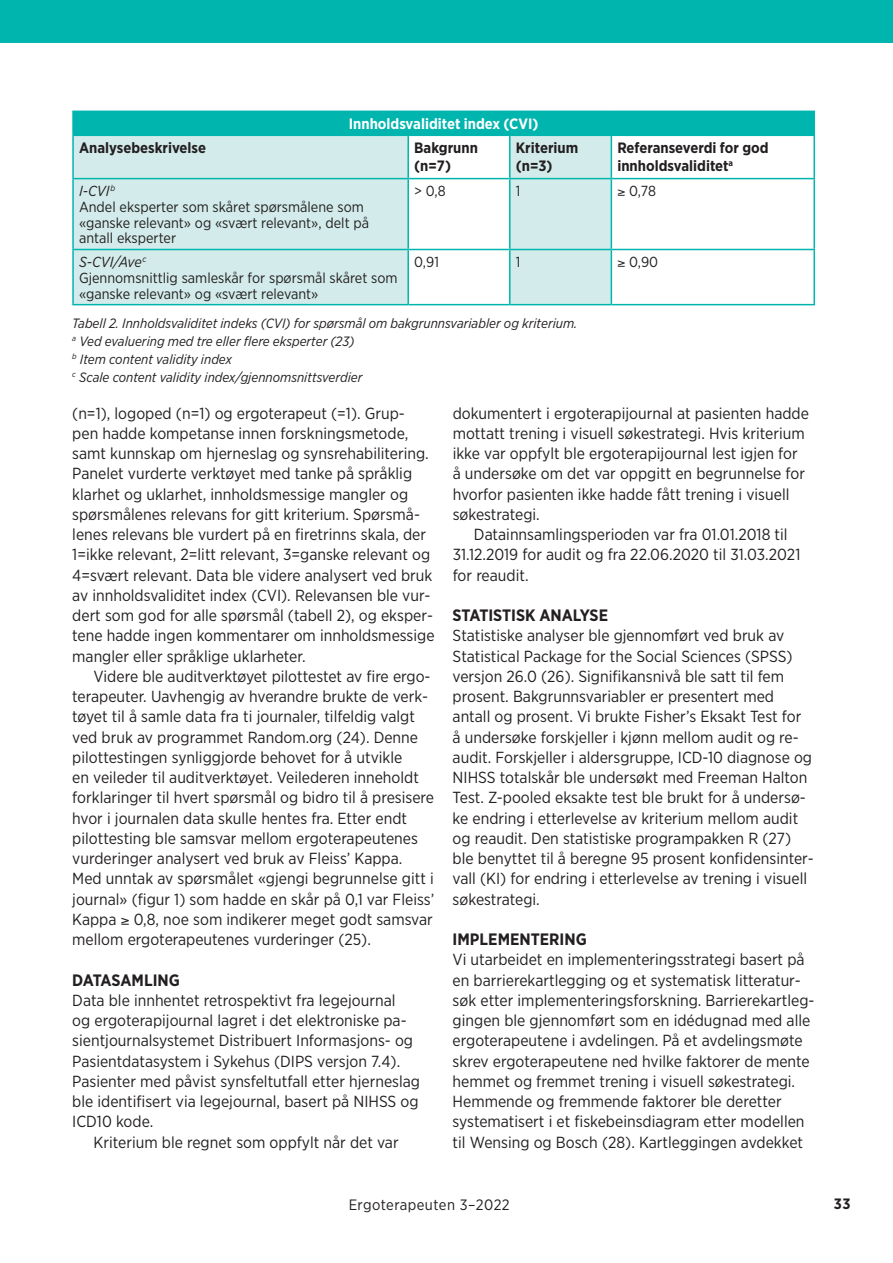
<style>
.page{position:relative;width:893px;height:1263px;background:#fff}
.page>*{position:absolute;margin:0;border:0;box-sizing:border-box;transform-origin:0 0}
.t1{font:700 16.5px "Gotham Narrow";color:#231f20}
.t2{font:16.05px/20.2px "Gotham Narrow";color:#231f20}
.t3{font:700 15px/18px "Gotham Narrow";color:#231f20}
.t4{font:700 15px "Gotham Narrow";color:#fff}
.t5{font:15px "Gotham Narrow";letter-spacing:.03em;color:#231f20}
.t6{font:14.55px/15.8px "Gotham Narrow";color:#231f20}
.t7{font:italic 13.5px/18px "Gotham Narrow";color:#231f20}
.s1{font-style:italic}
</style>
<div class="page">
<div style="left:0;top:0;width:893px;height:43px;background:#00b5ae"></div>
<div style="left:73px;top:111px;width:741px;height:24px;background:#00b5ae"></div>
<svg style="left:74px;top:136px;width:537px;height:168px;fill:#d3eceb"></svg>
<hr style="left:72px;top:111px;width:336px;height:1px;background:#00b5ae">
<hr style="left:72px;top:112px;width:2px;height:23px;background:#00b5ae">
<hr style="left:611px;top:111px;width:204px;height:1px;background:#00b5ae">
<hr style="left:813px;top:112px;width:2px;height:23px;background:#00b5ae">
<hr style="left:72px;top:135px;width:336px;height:1px;background:#00b5ae">
<hr style="left:72px;top:136px;width:2px;height:42px;background:#00b5ae">
<hr style="left:408px;top:135px;width:102px;height:1px;background:#00b5ae">
<hr style="left:407px;top:136px;width:2px;height:42px;background:#00b5ae">
<hr style="left:510px;top:135px;width:101px;height:1px;background:#00b5ae">
<hr style="left:509px;top:136px;width:2px;height:42px;background:#00b5ae">
<hr style="left:611px;top:135px;width:204px;height:1px;background:#00b5ae">
<hr style="left:611px;top:136px;width:1px;height:42px;background:#00b5ae">
<hr style="left:813px;top:136px;width:2px;height:42px;background:#00b5ae">
<hr style="left:72px;top:178px;width:336px;height:1px;background:#00b5ae">
<hr style="left:72px;top:179px;width:2px;height:70px;background:#00b5ae">
<hr style="left:408px;top:178px;width:102px;height:1px;background:#00b5ae">
<hr style="left:407px;top:179px;width:2px;height:70px;background:#00b5ae">
<hr style="left:510px;top:178px;width:101px;height:1px;background:#00b5ae">
<hr style="left:509px;top:179px;width:2px;height:70px;background:#00b5ae">
<hr style="left:611px;top:178px;width:204px;height:1px;background:#00b5ae">
<hr style="left:611px;top:179px;width:1px;height:70px;background:#00b5ae">
<hr style="left:813px;top:179px;width:2px;height:70px;background:#00b5ae">
<hr style="left:72px;top:249px;width:336px;height:1px;background:#00b5ae">
<hr style="left:72px;top:250px;width:2px;height:54px;background:#00b5ae">
<hr style="left:408px;top:249px;width:102px;height:1px;background:#00b5ae">
<hr style="left:407px;top:250px;width:2px;height:54px;background:#00b5ae">
<hr style="left:510px;top:249px;width:101px;height:1px;background:#00b5ae">
<hr style="left:509px;top:250px;width:2px;height:54px;background:#00b5ae">
<hr style="left:611px;top:249px;width:204px;height:1px;background:#00b5ae">
<hr style="left:611px;top:250px;width:1px;height:54px;background:#00b5ae">
<hr style="left:813px;top:250px;width:2px;height:54px;background:#00b5ae">
<hr style="left:72px;top:304px;width:336px;height:1px;background:#00b5ae">
<hr style="left:408px;top:304px;width:102px;height:1px;background:#00b5ae">
<hr style="left:510px;top:304px;width:101px;height:1px;background:#00b5ae">
<hr style="left:611px;top:304px;width:204px;height:1px;background:#00b5ae">
<p class="t4" style="left:349px;top:114px;width:191px">Innholdsvaliditet index (CVI)</p>
<p class="t3" style="left:79px;top:139px;width:129px">Analysebeskrivelse</p>
<p class="t3" style="left:414px;top:139px;width:65px">Bakgrunn (n=7)</p>
<p class="t3" style="left:516px;top:139px;width:64px">Kriterium (n=3)</p>
<p class="t3" style="left:617px;top:139px;width:153px">Referanseverdi for god innholdsvaliditet<sup>a</sup></p>
<p class="t6" style="left:79px;top:183px;width:292px"><span class="s1">I-CVI</span><sup>b<br></sup>Andel eksperter som skåret spørsmålene som «ganske relevant» og «svært relevant», delt på antall eksperter</p>
<p class="t6" style="left:414px;top:183px;width:33px">&gt; 0,8</p>
<p class="t6" style="left:516px;top:183px;width:6px">1</p>
<p class="t6" style="left:617px;top:183px;width:40px">≥ 0,78</p>
<p class="t6" style="left:79px;top:254px;width:320px"><span class="s1">S-CVI/Ave</span><sup>c<br></sup>Gjennomsnittlig samleskår for spørsmål skåret som «ganske relevant» og «svært relevant»</p>
<p class="t6" style="left:414px;top:254px;width:26px">0,91</p>
<p class="t6" style="left:516px;top:254px;width:6px">1</p>
<p class="t6" style="left:617px;top:254px;width:42px">≥ 0,90</p>
<p class="t7" style="left:72px;top:314px;width:507px">Tabell 2. Innholdsvaliditet indeks (CVI) for spørsmål om bakgrunnsvariabler og kriterium. <sup>a</sup> Ved evaluering med tre eller flere eksperter (23)<br><sup>b</sup> Item content validity index<br><sup>c</sup> Scale content validity index/gjennomsnittsverdier</p>
<p class="t2" style="left:72px;top:402px;width:364px">(n=1), logoped (n=1) og ergoterapeut (=1). Grup&shy;pen hadde kompetanse innen forskningsmetode, samt kunnskap om hjerneslag og synsrehabilitering.<br>Panelet vurderte verktøyet med tanke på språklig klarhet og uklarhet, innholdsmessige mangler og spørsmålenes relevans for gitt kriterium. Spørsmå&shy;lenes relevans ble vurdert på en firetrinns skala, der 1=ikke relevant, 2=litt relevant, 3=ganske relevant og 4=svært relevant. Data ble videre analysert ved bruk av innholdsvaliditet index (CVI). Relevansen ble vur&shy;dert som god for alle spørsmål (tabell 2), og eksper&shy;tene hadde ingen kommentarer om innholdsmessige mangler eller språklige uklarheter.</p>
<p class="t2" style="left:72px;top:666px;width:363px;text-indent:21px">Videre ble auditverktøyet pilottestet av fire ergo&shy;terapeuter. Uavhengig av hverandre brukte de verk&shy;tøyet til å samle data fra ti journaler, tilfeldig valgt ved bruk av programmet Random.org (24). Denne pilottestingen synliggjorde behovet for å utvikle<br>en veileder til auditverktøyet. Veilederen inneholdt forklaringer til hvert spørsmål og bidro til å presisere hvor i journalen data skulle hentes fra. Etter endt pilottesting ble samsvar mellom ergoterapeutenes vurderinger analysert ved bruk av Fleiss’ Kappa.<br>Med unntak av spørsmålet «gjengi begrunnelse gitt i journal» (figur 1) som hadde en skår på 0,1 var Fleiss’ Kappa ≥ 0,8, noe som indikerer meget godt samsvar mellom ergoterapeutenes vurderinger (25).</p>
<p class="t1" style="left:72px;top:969px;width:109px">DATASAMLING</p>
<p class="t2" style="left:72px;top:990px;width:349px">Data ble innhentet retrospektivt fra legejournal<br>og ergoterapijournal lagret i det elektroniske pa&shy;sientjournalsystemet Distribuert Informasjons- og Pasientdatasystem i Sykehus (DIPS versjon 7.4).<br>Pasienter med påvist synsfeltutfall etter hjerneslag ble identifisert via legejournal, basert på NIHSS og ICD10 kode.</p>
<p class="t2" style="left:94px;top:1131px;width:307px">Kriterium ble regnet som oppfylt når det var</p>
<p class="t2" style="left:453px;top:402px;width:358px">dokumentert i ergoterapijournal at pasienten hadde mottatt trening i visuell søkestrategi. Hvis kriterium ikke var oppfylt ble ergoterapijournal lest igjen for å undersøke om det var oppgitt en begrunnelse for hvorfor pasienten ikke hadde fått trening i visuell søkestrategi.</p>
<p class="t2" style="left:453px;top:524px;width:349px;text-indent:21px">Datainnsamlingsperioden var fra 01.01.2018 til<br>31.12.2019 for audit og fra 22.06.2020 til 31.03.2021 for reaudit.</p>
<p class="t1" style="left:453px;top:605px;width:157px">STATISTISK ANALYSE</p>
<p class="t2" style="left:453px;top:625px;width:363px">Statistiske analyser ble gjennomført ved bruk av Statistical Package for the Social Sciences (SPSS) versjon 26.0 (26). Signifikansnivå ble satt til fem prosent. Bakgrunnsvariabler er presentert med antall og prosent. Vi brukte Fisher’s Eksakt Test for<br>å undersøke forskjeller i kjønn mellom audit og re&shy;audit. Forskjeller i aldersgruppe, ICD-10 diagnose og NIHSS totalskår ble undersøkt med Freeman Halton Test. Z-pooled eksakte test ble brukt for å undersø&shy;ke endring i etterlevelse av kriterium mellom audit og reaudit. Den statistiske programpakken R (27) ble benyttet til å beregne 95 prosent konfidensinter&shy;vall (KI) for endring i etterlevelse av trening i visuell søkestrategi.</p>
<p class="t1" style="left:453px;top:929px;width:136px">IMPLEMENTERING</p>
<p class="t2" style="left:453px;top:949px;width:363px">Vi utarbeidet en implementeringsstrategi basert på en barrierekartlegging og et systematisk litteratur&shy;søk etter implementeringsforskning. Barrierekartleg&shy;gingen ble gjennomført som en idédugnad med alle ergoterapeutene i avdelingen. På et avdelingsmøte skrev ergoterapeutene ned hvilke faktorer de mente hemmet og fremmet trening i visuell søkestrategi.<br>Hemmende og fremmende faktorer ble deretter systematisert i et fiskebeinsdiagram etter modellen til Wensing og Bosch (28). Kartleggingen avdekket</p>
<p class="t5" style="left:349px;top:1196px;width:163px">Ergoterapeuten 3–2022</p>
<p class="t3" style="left:834px;top:1195px;width:18px">33</p>
</div>
